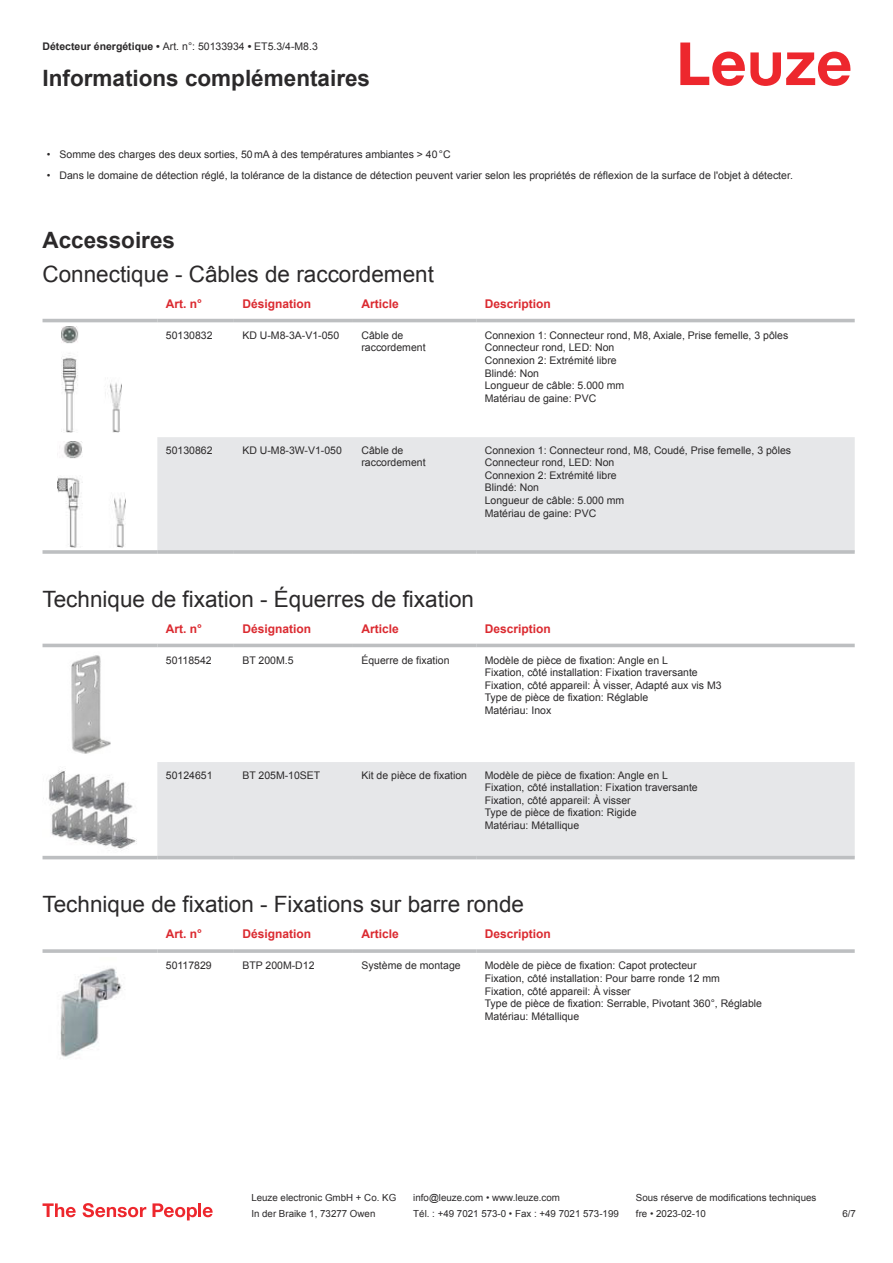
<style>
.page{position:relative;width:893px;height:1263px;background:#fff}
.page>*{position:absolute;margin:0;border:0;box-sizing:border-box;transform-origin:0 0}
.t1{font:22.5px "Arial";color:#2b292a}
.t2{font:700 22.5px "Arial";color:#2b292a}
.t3{font:700 12px "Arial";color:#db2a30}
.t4{font:10.5px/12.6px "Arial";color:#2b292a}
.t5{font:9.75px "Arial";color:#2b292a}
.s1{font-weight:700}
</style>
<div class="page">
<svg style="left:680px;top:43px;width:170px;height:43px"></svg>
<svg style="left:43px;top:318px;width:812px;height:191px"></svg>
<div style="left:157px;top:437px;width:698px;height:113px;background:#e6e7e9"></div>
<hr style="left:43px;top:319px;width:114px;height:3px;background:#bdbfc1">
<hr style="left:157px;top:319px;width:77px;height:3px;background:#bdbfc1">
<hr style="left:234px;top:319px;width:119px;height:3px;background:#bdbfc1">
<hr style="left:353px;top:319px;width:123px;height:3px;background:#bdbfc1">
<hr style="left:476px;top:319px;width:379px;height:3px;background:#bdbfc1">
<hr style="left:43px;top:550px;width:114px;height:4px;background:#c3c5c7">
<hr style="left:157px;top:550px;width:77px;height:4px;background:#c5c7c9">
<hr style="left:234px;top:550px;width:119px;height:4px;background:#bdbfc1">
<hr style="left:353px;top:550px;width:123px;height:4px;background:#bdbfc1">
<hr style="left:476px;top:550px;width:379px;height:4px;background:#c5c7c9">
<img style="left:61px;top:327px;width:61px;height:106px">
<img style="left:57px;top:441px;width:68px;height:107px">
<svg style="left:43px;top:643px;width:812px;height:217px"></svg>
<div style="left:157px;top:762px;width:698px;height:94px;background:#e6e7e9"></div>
<hr style="left:43px;top:644px;width:114px;height:3px;background:#bdbfc1">
<hr style="left:157px;top:644px;width:77px;height:3px;background:#bdbfc1">
<hr style="left:234px;top:644px;width:119px;height:3px;background:#bdbfc1">
<hr style="left:353px;top:644px;width:123px;height:3px;background:#bdbfc1">
<hr style="left:476px;top:644px;width:379px;height:3px;background:#bdbfc1">
<hr style="left:43px;top:856px;width:114px;height:3px;background:#bdbfc1">
<hr style="left:157px;top:856px;width:77px;height:3px;background:#bdbfc1">
<hr style="left:234px;top:856px;width:119px;height:3px;background:#bdbfc1">
<hr style="left:353px;top:856px;width:123px;height:3px;background:#bdbfc1">
<hr style="left:476px;top:856px;width:379px;height:3px;background:#bdbfc1">
<img style="left:67px;top:651px;width:48px;height:107px">
<img style="left:43px;top:766px;width:97px;height:87px">
<svg style="left:43px;top:949px;width:114px;height:4px"></svg>
<hr style="left:157px;top:949px;width:77px;height:4px;background:#c5c7c9">
<svg style="left:234px;top:949px;width:119px;height:4px"></svg>
<svg style="left:353px;top:949px;width:123px;height:4px"></svg>
<hr style="left:476px;top:949px;width:379px;height:4px;background:#c5c7c9">
<img style="left:60px;top:968px;width:62px;height:89px">
<svg style="left:43px;top:1203px;width:33px;height:14px"></svg>
<svg style="left:83px;top:1203px;width:63px;height:14px"></svg>
<svg style="left:153px;top:1203px;width:44px;height:17px"></svg>
<hr style="left:198px;top:1203px;width:3px;height:14px;background:#ed272d">
<svg style="left:203px;top:1207px;width:10px;height:10px"></svg>
<p class="t4" style="left:43px;top:41px;width:277px"><span class="s1">Détecteur énergétique •</span> Art. n°: 50133934 <span class="s1">•</span> ET5.3/4-M8.3</p>
<h1 class="t2" style="left:43px;top:70px;width:329px">Informations complémentaires</h1>
<p class="t4" style="left:47px;top:149px;width:405px">• Somme des charges des deux sorties, 50 mA à des températures ambiantes &gt; 40 °C</p>
<p class="t4" style="left:47px;top:170px;width:748px">• Dans le domaine de détection réglé, la tolérance de la distance de détection peuvent varier selon les propriétés de réflexion de la surface de l'objet à détecter.</p>
<h1 class="t2" style="left:43px;top:232px;width:134px">Accessoires</h1>
<h1 class="t1" style="left:43px;top:265px;width:393px">Connectique - Câbles de raccordement</h1>
<p class="t3" style="left:166px;top:299px;width:38px">Art. n°</p>
<p class="t3" style="left:242px;top:299px;width:70px">Désignation</p>
<p class="t3" style="left:361px;top:299px;width:39px">Article</p>
<p class="t3" style="left:485px;top:299px;width:68px">Description</p>
<p class="t4" style="left:166px;top:330px;width:48px">50130832</p>
<p class="t4" style="left:242px;top:330px;width:98px">KD U-M8-3A-V1-050</p>
<p class="t4" style="left:361px;top:330px;width:66px">Câble de raccordement</p>
<p class="t4" style="left:485px;top:330px;width:305px">Connexion 1: Connecteur rond, M8, Axiale, Prise femelle, 3 pôles<br>Connecteur rond, LED: Non<br>Connexion 2: Extrémité libre<br>Blindé: Non<br>Longueur de câble: 5.000 mm<br>Matériau de gaine: PVC</p>
<p class="t4" style="left:166px;top:445px;width:48px">50130862</p>
<p class="t4" style="left:242px;top:445px;width:101px">KD U-M8-3W-V1-050</p>
<p class="t4" style="left:361px;top:445px;width:66px">Câble de raccordement</p>
<p class="t4" style="left:485px;top:445px;width:308px">Connexion 1: Connecteur rond, M8, Coudé, Prise femelle, 3 pôles<br>Connecteur rond, LED: Non<br>Connexion 2: Extrémité libre<br>Blindé: Non<br>Longueur de câble: 5.000 mm<br>Matériau de gaine: PVC</p>
<h1 class="t1" style="left:43px;top:590px;width:433px">Technique de fixation - Équerres de fixation</h1>
<p class="t3" style="left:166px;top:624px;width:38px">Art. n°</p>
<p class="t3" style="left:242px;top:624px;width:70px">Désignation</p>
<p class="t3" style="left:361px;top:624px;width:39px">Article</p>
<p class="t3" style="left:485px;top:624px;width:68px">Description</p>
<p class="t4" style="left:166px;top:655px;width:47px">50118542</p>
<p class="t4" style="left:242px;top:655px;width:53px">BT 200M.5</p>
<p class="t4" style="left:361px;top:655px;width:90px">Équerre de fixation</p>
<p class="t4" style="left:485px;top:655px;width:238px">Modèle de pièce de fixation: Angle en L<br>Fixation, côté installation: Fixation traversante Fixation, côté appareil: À visser, Adapté aux vis M3<br>Type de pièce de fixation: Réglable<br>Matériau: Inox</p>
<p class="t4" style="left:166px;top:769px;width:48px">50124651</p>
<p class="t4" style="left:242px;top:769px;width:80px">BT 205M-10SET</p>
<p class="t4" style="left:361px;top:769px;width:107px">Kit de pièce de fixation</p>
<p class="t4" style="left:485px;top:769px;width:215px">Modèle de pièce de fixation: Angle en L Fixation, côté installation: Fixation traversante Fixation, côté appareil: À visser<br>Type de pièce de fixation: Rigide<br>Matériau: Métallique</p>
<h1 class="t1" style="left:43px;top:896px;width:483px">Technique de fixation - Fixations sur barre ronde</h1>
<p class="t3" style="left:166px;top:930px;width:38px">Art. n°</p>
<p class="t3" style="left:242px;top:930px;width:70px">Désignation</p>
<p class="t3" style="left:361px;top:930px;width:39px">Article</p>
<p class="t3" style="left:485px;top:930px;width:68px">Description</p>
<p class="t4" style="left:166px;top:960px;width:47px">50117829</p>
<p class="t4" style="left:242px;top:960px;width:74px">BTP 200M-D12</p>
<p class="t4" style="left:361px;top:960px;width:101px">Système de montage</p>
<p class="t4" style="left:485px;top:960px;width:279px">Modèle de pièce de fixation: Capot protecteur<br>Fixation, côté installation: Pour barre ronde 12 mm Fixation, côté appareil: À visser<br>Type de pièce de fixation: Serrable, Pivotant 360°, Réglable Matériau: Métallique</p>
<p class="t5" style="left:251px;top:1194px;width:146px">Leuze electronic GmbH + Co. KG</p>
<p class="t5" style="left:413px;top:1194px;width:148px">info@leuze.com • www.leuze.com</p>
<p class="t5" style="left:636px;top:1194px;width:182px">Sous réserve de modifications techniques</p>
<p class="t5" style="left:251px;top:1210px;width:126px">In der Braike 1, 73277 Owen</p>
<p class="t5" style="left:413px;top:1210px;width:207px">Tél. : +49 7021 573-0 • Fax : +49 7021 573-199</p>
<p class="t5" style="left:636px;top:1210px;width:72px">fre • 2023-02-10</p>
<p class="t5" style="left:842px;top:1210px;width:15px">6 /7</p>
</div>
